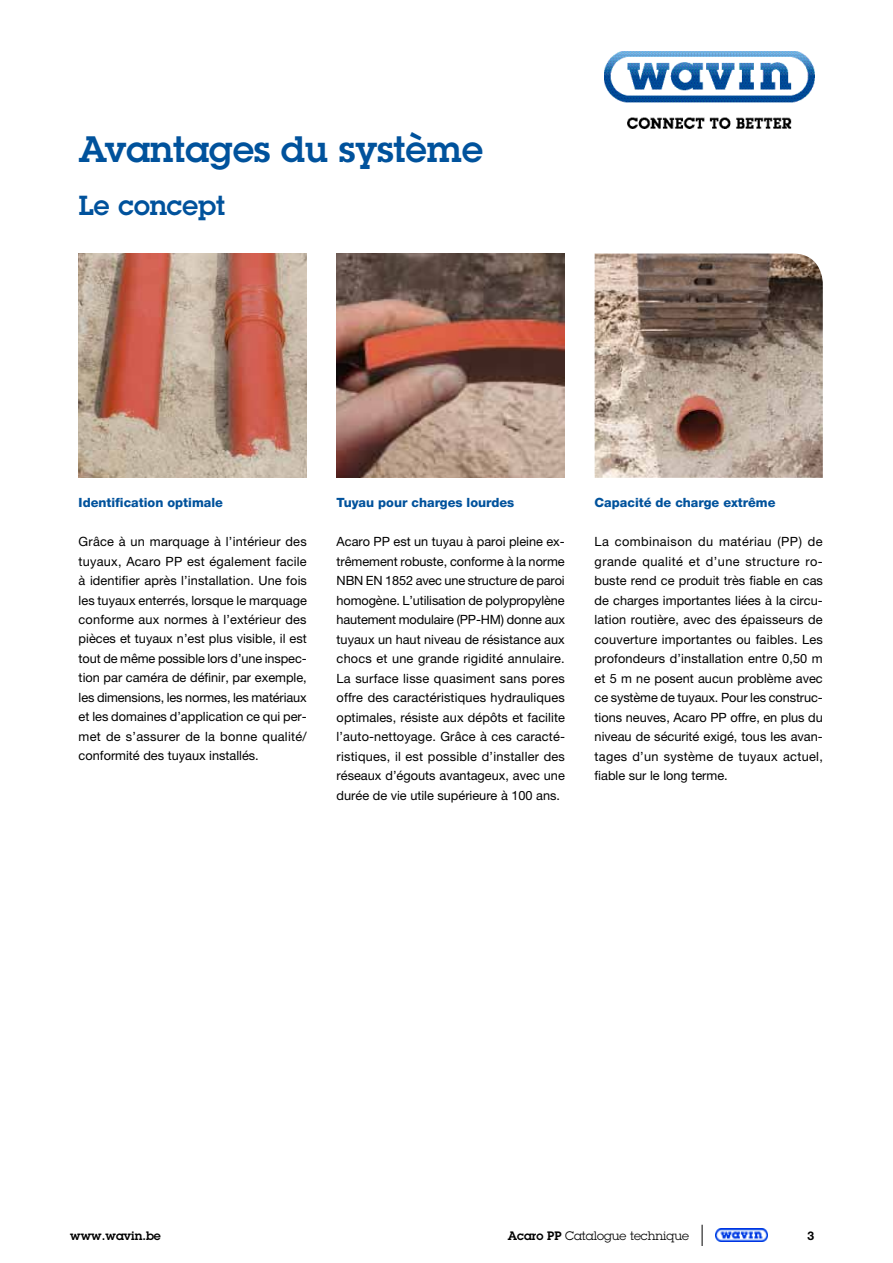
<style>
.page{position:relative;width:893px;height:1263px;background:#fff}
.page>*{position:absolute;margin:0;border:0;box-sizing:border-box;transform-origin:0 0}
.t1{font:600 36px "Lubalin Graph Std";color:#00529c}
.t2{font:600 27px "Lubalin Graph Std";color:#00529c}
.t3{font:12.75px/19.5px "Helvetica Neue LT Pro";color:#000;text-align:justify}
.t4{font:800 12.75px "Helvetica Neue LT Pro";color:#00529c}
.t5{font:12px "Lubalin Graph Std";color:#000}
.t6{font:600 12px "Lubalin Graph Std";color:#000}
.t7{font:700 12px "Helvetica Neue LT Pro";color:#000}
.s1{font-weight:600}
</style>
<div class="page">
<img style="left:604px;top:51px;width:210px;height:77px">
<img style="left:79px;top:253px;width:228px;height:225px">
<img style="left:595px;top:253px;width:228px;height:225px">
<img style="left:337px;top:253px;width:228px;height:225px">
<svg style="left:702px;top:1225px;width:1px;height:21px"></svg>
<img style="left:715px;top:1229px;width:52px;height:13px">
<h1 class="t1" style="left:79px;top:126px;width:406px">Avantages du système</h1>
<h2 class="t2" style="left:79px;top:187px;width:148px">Le concept</h2>
<p class="t4" style="left:79px;top:495px;width:146px">Identification optimale</p>
<p class="t3" style="left:79px;top:531px;width:230px">Grâce à un marquage à l’intérieur des tuyaux, Acaro PP est également facile à identifier après l’installation. Une fois les tuyaux enterrés, lorsque le marquage conforme aux normes à l’extérieur des pièces et tuyaux n’est plus visible, il est tout de même possible lors d’une inspec&shy;tion par caméra de définir, par exemple, les dimensions, les normes, les matériaux et les domaines d’application ce qui per&shy;met de s’assurer de la bonne qualité/ conformité des tuyaux installés.</p>
<p class="t4" style="left:337px;top:495px;width:179px">Tuyau pour charges lourdes</p>
<p class="t3" style="left:337px;top:532px;width:230px">Acaro PP est un tuyau à paroi pleine ex&shy;trêmement robuste, conforme à la norme NBN EN 1852 avec une structure de paroi homogène. L’utilisation de polypropylène hautement modulaire (PP-HM) donne aux tuyaux un haut niveau de résistance aux chocs et une grande rigidité annulaire.<br>La surface lisse quasiment sans pores offre des caractéristiques hydrauliques optimales, résiste aux dépôts et facilite l’auto-nettoyage. Grâce à ces caracté&shy;ristiques, il est possible d’installer des réseaux d’égouts avantageux, avec une durée de vie utile supérieure à 100 ans.</p>
<p class="t4" style="left:595px;top:495px;width:182px">Capacité de charge extrême</p>
<p class="t3" style="left:595px;top:532px;width:230px">La combinaison du matériau (PP) de grande qualité et d’une structure ro&shy;buste rend ce produit très fiable en cas de charges importantes liées à la circu&shy;lation routière, avec des épaisseurs de couverture importantes ou faibles. Les profondeurs d’installation entre 0,50 m et 5 m ne posent aucun problème avec ce système de tuyaux. Pour les construc&shy;tions neuves, Acaro PP offre, en plus du niveau de sécurité exigé, tous les avan&shy;tages d’un système de tuyaux actuel, fiable sur le long terme.</p>
<p class="t6" style="left:70px;top:1227px;width:92px">www.wavin.be</p>
<p class="t5" style="left:508px;top:1228px;width:183px"><span class="s1">Acaro PP</span> Catalogue technique</p>
<p class="t7" style="left:808px;top:1228px;width:8px">3</p>
</div>
